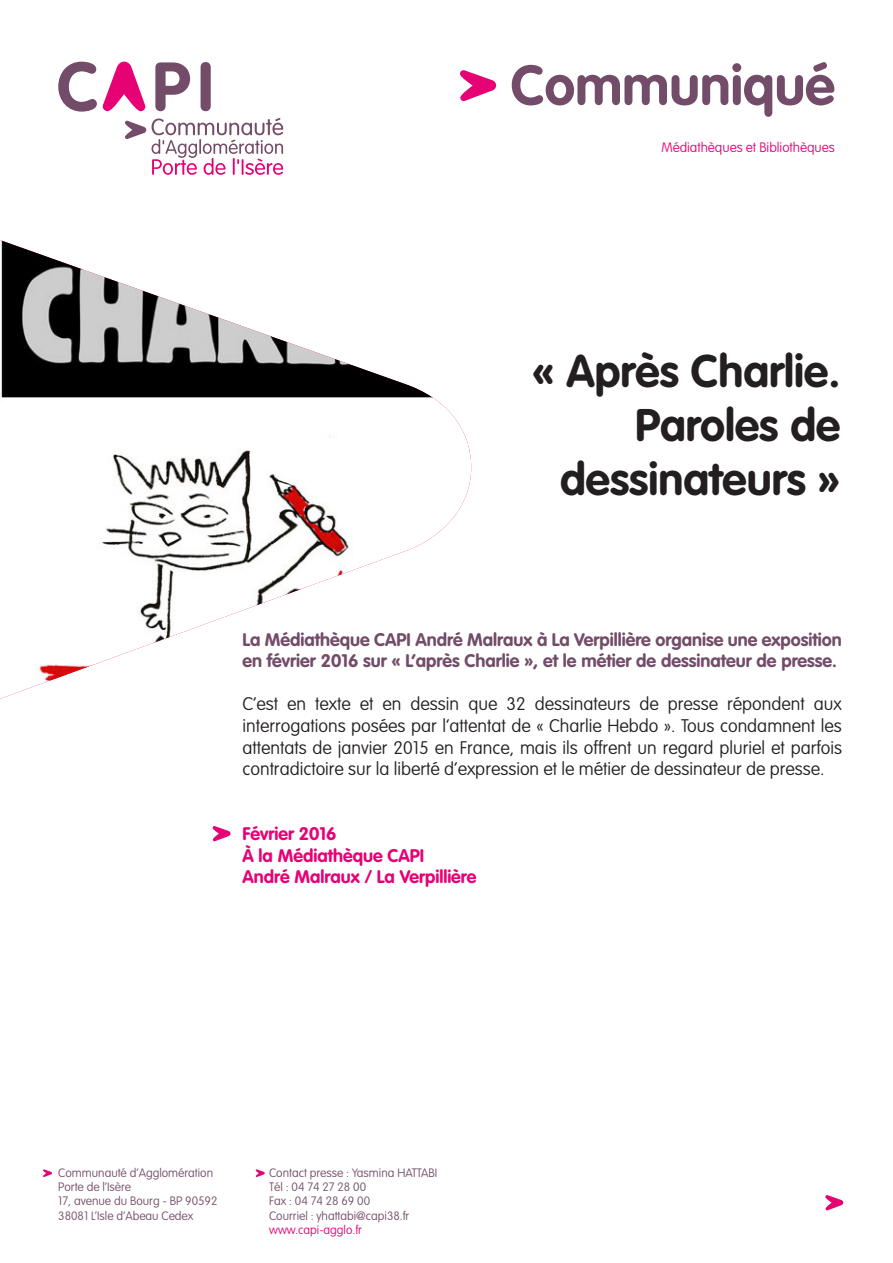
<style>
.page{position:relative;width:893px;height:1263px;background:#fff}
.page>*{position:absolute;margin:0;border:0;box-sizing:border-box;transform-origin:0 0}
.t1{font:700 55.2px "VAG Rounded";color:#724c68}
.t2{font:700 45px/54px "VAG Rounded";color:#231f20;text-align:right}
.t3{font:100 18px/21.6px "VAG Rounded";color:#231f20;text-align:justify}
.t4{font:700 18px/21.6px "VAG Rounded";color:#724c68}
.t5{font:700 18px/21.6px "VAG Rounded";color:#e60275}
.t6{font:100 13.5px "VAG Rounded";color:#e60275}
.t7{font:100 12px/14.4px "VAG Rounded";color:#724c68}
.t8{font:100 12px "VAG Rounded";color:#e60275}
</style>
<div class="page">
<svg style="left:460px;top:70px;width:36px;height:31px"></svg>
<svg style="left:43px;top:1169px;width:9px;height:8px"></svg>
<svg style="left:256px;top:1169px;width:9px;height:8px"></svg>
<svg style="left:825px;top:1195px;width:18px;height:15px"></svg>
<svg style="left:58px;top:62px;width:39px;height:50px"></svg>
<svg style="left:103px;top:62px;width:42px;height:49px"></svg>
<svg style="left:155px;top:62px;width:35px;height:49px"></svg>
<div style="left:201px;top:62px;width:10px;height:49px;background:#724c68;border-radius:5px"></div>
<svg style="left:125px;top:118px;width:158px;height:57px"></svg>
<svg style="left:213px;top:826px;width:18px;height:15px"></svg>
<img style="left:0;top:240px;width:471px;height:459px">
<h1 class="t1" style="left:511px;top:53px;width:326px">Communiqué</h1>
<p class="t6" style="left:661px;top:139px;width:175px">Médiathèques et Bibliothèques</p>
<h2 class="t2" style="left:532px;top:344px;width:310px">« Après Charlie.<br>Paroles de dessinateurs »</h2>
<p class="t4" style="left:242px;top:628px;width:601px">La Médiathèque CAPI André Malraux à La Verpillière organise une exposition en février 2016 sur « L’après Charlie », et le métier de dessinateur de presse.</p>
<p class="t3" style="left:242px;top:693px;width:601px">C’est en texte et en dessin que 32 dessinateurs de presse répondent aux interrogations posées par l’attentat de « Charlie Hebdo ». Tous condamnent les attentats de janvier 2015 en France, mais ils offrent un regard pluriel et parfois contradictoire sur la liberté d’expression et le métier de dessinateur de presse.</p>
<p class="t5" style="left:242px;top:823px;width:235px">Février 2016<br>À la Médiathèque CAPI<br>André Malraux / La Verpillière</p>
<p class="t7" style="left:58px;top:1165px;width:161px">Communauté d’Agglomération<br>Porte de l’Isère<br>17, avenue du Bourg - BP 90592<br>38081 L’Isle d’Abeau Cedex</p>
<p class="t7" style="left:269px;top:1165px;width:170px">Contact presse : Yasmina HATTABI<br>Tél : 04 74 27 28 00<br>Fax : 04 74 28 69 00<br>Courriel : yhattabi@capi38.fr</p>
<p class="t8" style="left:269px;top:1223px;width:94px">www.capi-agglo.fr</p>
</div>
